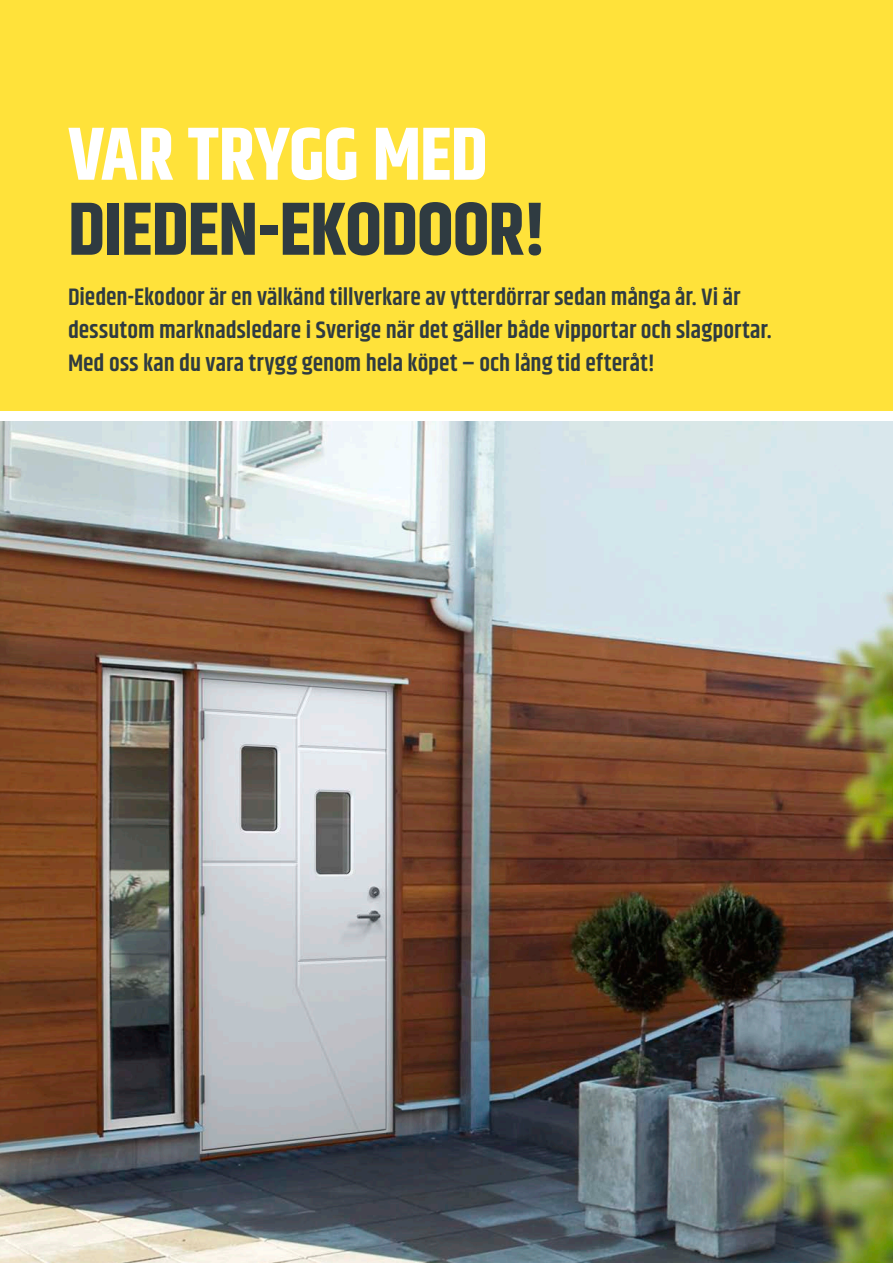
<style>
.page{position:relative;width:893px;height:1263px;background:#fff}
.page>*{position:absolute;margin:0;border:0;box-sizing:border-box;transform-origin:0 0}
.t1{font:700 75px "Khand";letter-spacing:-.015em;color:#2f3b41}
.t2{font:700 75px "Khand";letter-spacing:-.01em;color:#fff}
.t3{font:600 24px/33px "Khand";letter-spacing:.005em;color:#2f3b41}
</style>
<div class="page">
<div style="left:0;top:0;width:893px;height:410px;background:#ffe23a"></div>
<img style="left:0;top:421px;width:893px;height:842px">
<h1 class="t2" style="left:68px;top:101px;width:421px">VAR TRYGG MED</h1>
<h1 class="t1" style="left:68px;top:176px;width:481px">DIEDEN-EKODOOR!</h1>
<p class="t3" style="left:68px;top:282px;width:705px">Dieden-Ekodoor är en välkänd tillverkare av ytterdörrar sedan många år. Vi är dessutom marknadsledare i Sverige när det gäller både vipportar och slagportar.<br>Med oss kan du vara trygg genom hela köpet – och lång tid efteråt!</p>
</div>
